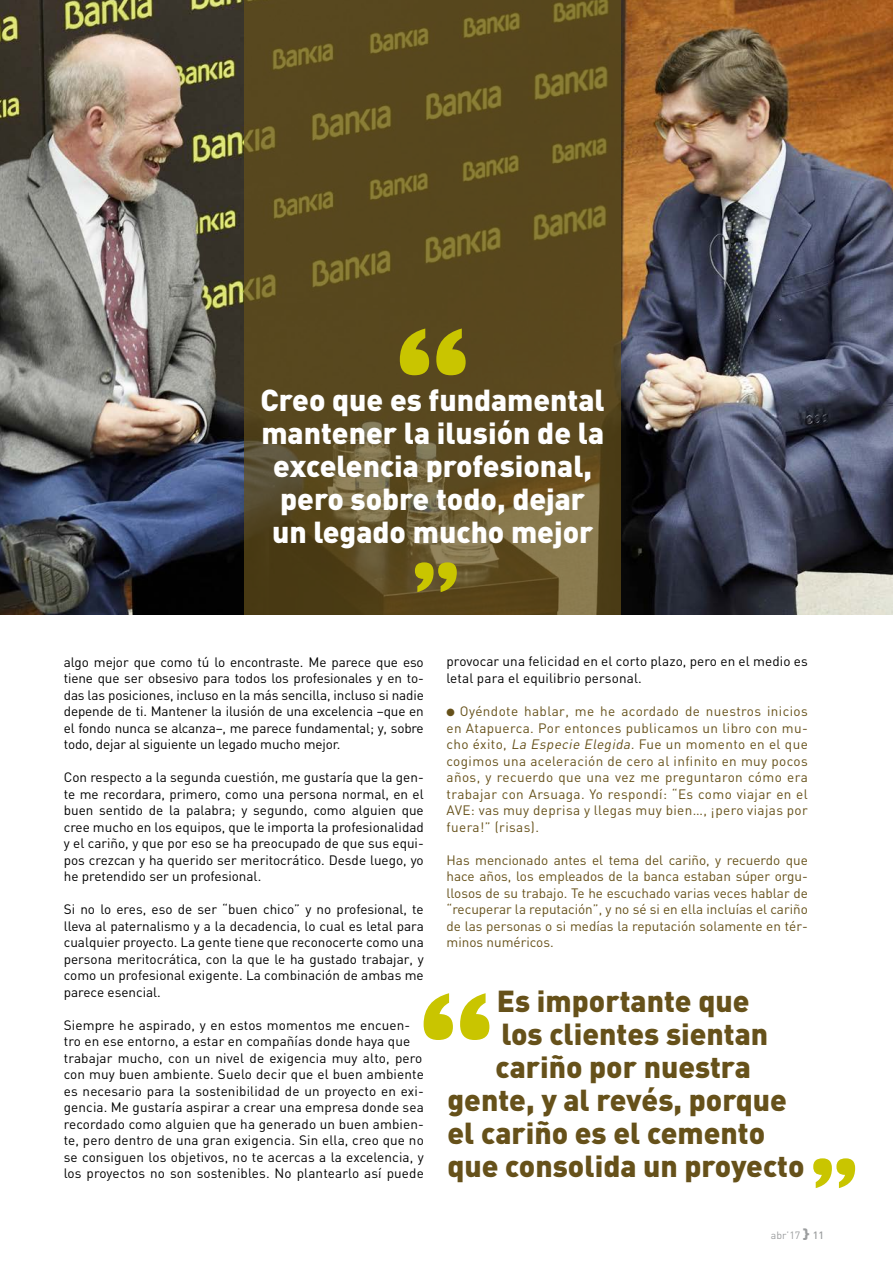
<style>
.page{position:relative;width:893px;height:1263px;background:#fff}
.page>*{position:absolute;margin:0;border:0;box-sizing:border-box;transform-origin:0 0}
.t1{font:900 30px "DIN";color:#66511a}
.t2{font:900 30px/33px "DIN";color:#fff;text-align:center}
.t3{font:13.5px/16.5px "DIN";letter-spacing:.01em;color:#000;text-align:justify}
.t4{font:13.5px/16.5px "DIN";color:#66511a;text-align:justify}
.t5{font:10.5px "DIN";color:#9c9e9f}
.s1{font-style:italic}
.s2{font-weight:900;font-size:13.5px}
.s3{font-weight:500}
</style>
<div class="page">
<img style="left:0;top:0;width:893px;height:615px">
<svg style="left:244px;top:0;width:377px;height:615px;background:#5d4d22"></svg>
<svg style="left:400px;top:328px;width:66px;height:47px;background:#9b920b"></svg>
<svg style="left:415px;top:562px;width:42px;height:30px"></svg>
<svg style="left:424px;top:993px;width:65px;height:47px"></svg>
<svg style="left:813px;top:1158px;width:42px;height:30px"></svg>
<h1 class="t2" style="left:261px;top:382px;width:346px">Creo que es fundamental mantener la ilusión de la excelencia profesional, pero sobre todo, dejar un legado mucho mejor</h1>
<p class="t3" style="left:64px;top:653px;width:362px">algo mejor que como tú lo encontraste. Me parece que eso tiene que ser obsesivo para todos los profesionales y en to&shy;das las posiciones, incluso en la más sencilla, incluso si nadie depende de ti. Mantener la ilusión de una excelencia –que en el fondo nunca se alcanza–, me parece fundamental; y, sobre todo, dejar al siguiente un legado mucho mejor.</p>
<p class="t3" style="left:64px;top:769px;width:362px">Con respecto a la segunda cuestión, me gustaría que la gen&shy;te me recordara, primero, como una persona normal, en el buen sentido de la palabra; y segundo, como alguien que cree mucho en los equipos, que le importa la profesionalidad y el cariño, y que por eso se ha preocupado de que sus equi&shy;pos crezcan y ha querido ser meritocrático. Desde luego, yo he pretendido ser un profesional.</p>
<p class="t3" style="left:64px;top:901px;width:362px">Si no lo eres, eso de ser “buen chico” y no profesional, te lleva al paternalismo y a la decadencia, lo cual es letal para cualquier proyecto. La gente tiene que reconocerte como una persona meritocrática, con la que le ha gustado trabajar, y como un profesional exigente. La combinación de ambas me parece esencial.</p>
<p class="t3" style="left:64px;top:1016px;width:362px;text-align:left">Siempre he aspirado, y en estos momentos me encuen&shy;tro en ese entorno, a estar en compañías donde haya que trabajar mucho, con un nivel de exigencia muy alto, pero con muy buen ambiente. Suelo decir que el buen ambiente es necesario para la sostenibilidad de un proyecto en exi&shy;gencia. Me gustaría aspirar a crear una empresa donde sea recordado como alguien que ha generado un buen ambien&shy;te, pero dentro de una gran exigencia. Sin ella, creo que no se consiguen los objetivos, no te acercas a la excelencia, y los proyectos no son sostenibles. No plantearlo así puede</p>
<p class="t3" style="left:446px;top:653px;width:363px">provocar una felicidad en el corto plazo, pero en el medio es letal para el equilibrio personal.</p>
<p class="t4" style="left:446px;top:703px;width:363px">● Oyéndote hablar, me he acordado de nuestros inicios en Atapuerca. Por entonces publicamos un libro con mu&shy;cho éxito, <span class="s1">La Especie Elegida.</span> Fue un momento en el que cogimos una aceleración de cero al infinito en muy pocos años, y recuerdo que una vez me preguntaron cómo era trabajar con Arsuaga. Yo respondí: “Es como viajar en el AVE: vas muy deprisa y llegas muy bien…, ¡pero viajas por fuera!” (risas).</p>
<p class="t4" style="left:446px;top:851px;width:363px">Has mencionado antes el tema del cariño, y recuerdo que hace años, los empleados de la banca estaban súper orgu&shy;llosos de su trabajo. Te he escuchado varias veces hablar de “recuperar la reputación”, y no sé si en ella incluías el cariño de las personas o si medías la reputación solamente en tér&shy;minos numéricos.</p>
<h1 class="t1" style="left:497px;top:981px;width:254px">Es importante que</h1>
<h1 class="t1" style="left:501px;top:1014px;width:268px">los clientes sientan</h1>
<h1 class="t1" style="left:495px;top:1047px;width:257px">cariño por nuestra</h1>
<h1 class="t1" style="left:447px;top:1080px;width:341px">gente, y al revés, porque</h1>
<h1 class="t1" style="left:447px;top:1113px;width:319px">el cariño es el cemento</h1>
<h1 class="t1" style="left:447px;top:1146px;width:359px">que consolida un proyecto</h1>
<p class="t5" style="left:771px;top:1229px;width:55px">abr’17 <span class="s2">}</span> <span class="s3">11</span></p>
</div>
